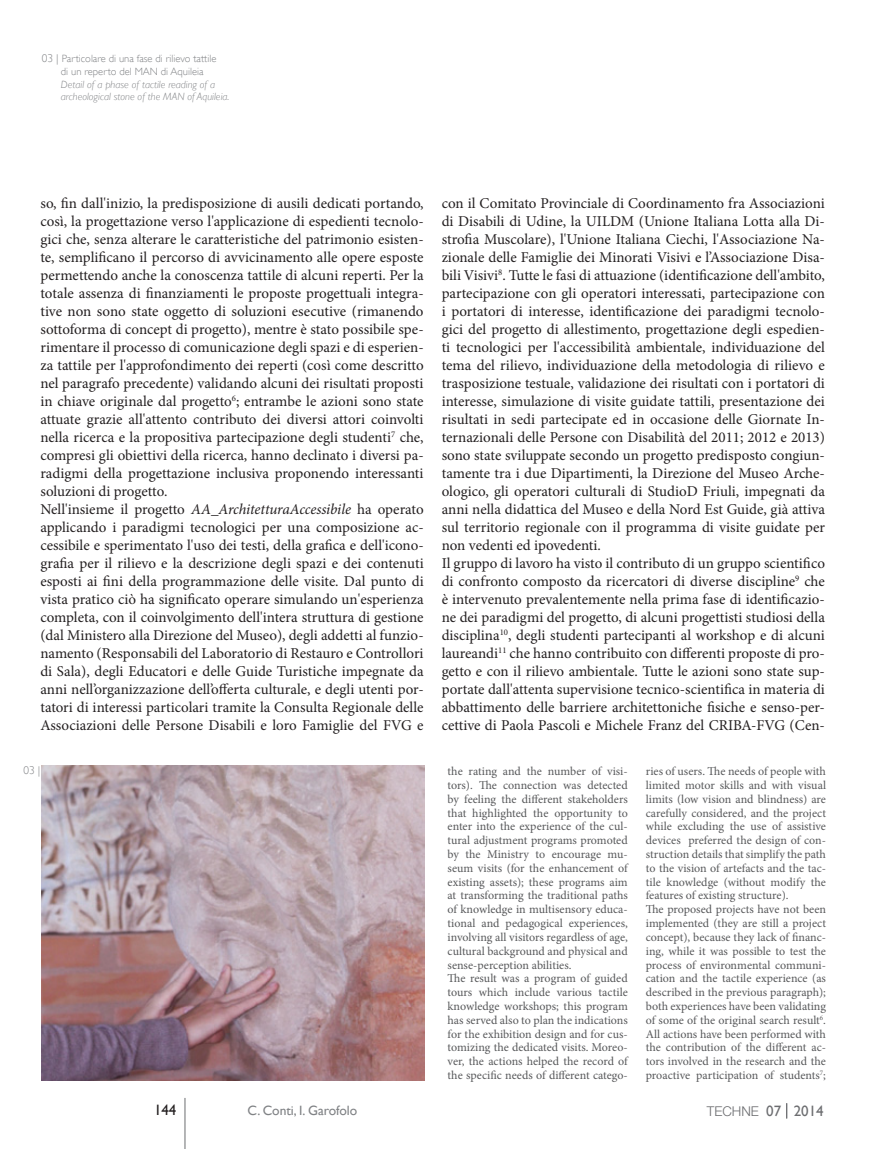
<style>
.page{position:relative;width:893px;height:1149px;background:#fff}
.page>*{position:absolute;margin:0;border:0;box-sizing:border-box;transform-origin:0 0}
.Normale{font:15px/18px "Minion Pro";color:#231f20;text-align:justify}
.t1{font:15px "Gill Sans";color:#231f20}
.Normale__Web{font:13.5px "Gill Sans";color:#808285}
.t2{font:300 13.5px "Helvetica Neue";color:#6c6d70}
.Normale-2{font:12px/13.8px "Minion Pro";color:#57585a;text-align:justify}
.Normale__Web-2{font:300 11.25px "Gill Sans";color:#808285}
.Normale__Web-3{font:italic 300 10.5px/12.8px "Gill Sans";color:#808285}
.Normale__Web-4{font:300 10.5px/12.8px "Gill Sans";color:#808285;text-align:center}
.s1{font-size:11.25px}
.s2{font-style:italic}
.s3{font-family:"Gill Sans";font-weight:400;font-size:15px}
</style>
<div class="page">
<svg style="left:786px;top:1103px;width:1px;height:15px"></svg>
<hr style="left:185px;top:1097px;width:1px;height:51px;background:#6c6d70">
<img style="left:42px;top:765px;width:383px;height:315px">
<p class="Normale__Web-4" style="left:42px;top:52px;width:176px"><span class="s1">03 |</span> Particolare di una fase di rilievo tattile di un reperto del MAN di Aquileia</p>
<p class="Normale__Web-3" style="left:61px;top:78px;width:170px">Detail of a phase of tactile reading of a archeological stone of the MAN of Aquileia.</p>
<p class="Normale" style="left:40px;top:194px;width:385px">so, fin dall'inizio, la predisposizione di ausili dedicati portando, così, la progettazione verso l'applicazione di espedienti tecnolo&shy;gici che, senza alterare le caratteristiche del patrimonio esisten&shy;te, semplificano il percorso di avvicinamento alle opere esposte permettendo anche la conoscenza tattile di alcuni reperti. Per la totale assenza di finanziamenti le proposte progettuali integra&shy;tive non sono state oggetto di soluzioni esecutive (rimanendo sottoforma di concept di progetto), mentre è stato possibile spe&shy;rimentare il processo di comunicazione degli spazi e di esperien&shy;za tattile per l'approfondimento dei reperti (così come descritto nel paragrafo precedente) validando alcuni dei risultati proposti in chiave originale dal progetto<sup>6</sup>; entrambe le azioni sono state attuate grazie all'attento contributo dei diversi attori coinvolti nella ricerca e la propositiva partecipazione degli studenti<sup>7</sup> che, compresi gli obiettivi della ricerca, hanno declinato i diversi pa&shy;radigmi della progettazione inclusiva proponendo interessanti soluzioni di progetto.</p>
<p class="Normale" style="left:40px;top:500px;width:385px">Nell'insieme il progetto <span class="s2">AA_ArchitetturaAccessibile</span> ha operato applicando i paradigmi tecnologici per una composizione ac&shy;cessibile e sperimentato l'uso dei testi, della grafica e dell'icono&shy;grafia per il rilievo e la descrizione degli spazi e dei contenuti esposti ai fini della programmazione delle visite. Dal punto di vista pratico ciò ha significato operare simulando un'esperienza completa, con il coinvolgimento dell'intera struttura di gestione (dal Ministero alla Direzione del Museo), degli addetti al funzio&shy;namento (Responsabili del Laboratorio di Restauro e Controllori di Sala), degli Educatori e delle Guide Turistiche impegnate da anni nell’organizzazione dell’offerta culturale, e degli utenti por&shy;tatori di interessi particolari tramite la Consulta Regionale delle Associazioni delle Persone Disabili e loro Famiglie del FVG e</p>
<p class="Normale__Web-2" style="left:23px;top:763px;width:18px">03 |</p>
<p class="Normale" style="left:442px;top:194px;width:385px">con il Comitato Provinciale di Coordinamento fra Associazioni di Disabili di Udine, la UILDM (Unione Italiana Lotta alla Di&shy;strofia Muscolare), l'Unione Italiana Ciechi, l'Associazione Na&shy;zionale delle Famiglie dei Minorati Visivi e l’Associazione Disa&shy;bili Visivi<sup>8</sup>. Tutte le fasi di attuazione (identificazione dell'ambito, partecipazione con gli operatori interessati, partecipazione con i portatori di interesse, identificazione dei paradigmi tecnolo&shy;gici del progetto di allestimento, progettazione degli espedien&shy;ti tecnologici per l'accessibilità ambientale, individuazione del tema del rilievo, individuazione della metodologia di rilievo e trasposizione testuale, validazione dei risultati con i portatori di interesse, simulazione di visite guidate tattili, presentazione dei risultati in sedi partecipate ed in occasione delle Giornate In&shy;ternazionali delle Persone con Disabilità del 2011; 2012 e 2013) sono state sviluppate secondo un progetto predisposto congiun&shy;tamente tra i due Dipartimenti, la Direzione del Museo Arche&shy;ologico, gli operatori culturali di StudioD Friuli, impegnati da anni nella didattica del Museo e della Nord Est Guide, già attiva sul territorio regionale con il programma di visite guidate per non vedenti ed ipovedenti.</p>
<p class="Normale" style="left:442px;top:554px;width:385px">Il gruppo di lavoro ha visto il contributo di un gruppo scientifico di confronto composto da ricercatori di diverse discipline<sup>9</sup> che è intervenuto prevalentemente nella prima fase di identificazio&shy;ne dei paradigmi del progetto, di alcuni progettisti studiosi della disciplina<sup>10</sup>, degli studenti partecipanti al workshop e di alcuni laureandi<sup>11</sup> che hanno contribuito con differenti proposte di pro&shy;getto e con il rilievo ambientale. Tutte le azioni sono state sup&shy;portate dall'attenta supervisione tecnico-scientifica in materia di abbattimento delle barriere architettoniche fisiche e senso-per&shy;cettive di Paola Pascoli e Michele Franz del CRIBA-FVG (Cen-</p>
<p class="Normale-2" style="left:448px;top:764px;width:182px">the rating and the number of visi&shy;tors). The connection was detected by feeling the different stakeholders that highlighted the opportunity to enter into the experience of the cul&shy;tural adjustment programs promoted by the Ministry to encourage mu&shy;seum visits (for the enhancement of existing assets); these programs aim at transforming the traditional paths of knowledge in multisensory educa&shy;tional and pedagogical experiences, involving all visitors regardless of age, cultural background and physical and sense-perception abilities.</p>
<p class="Normale-2" style="left:448px;top:971px;width:182px">The result was a program of guided tours which include various tactile knowledge workshops; this program has served also to plan the indications for the exhibition design and for cus&shy;tomizing the dedicated visits. Moreo&shy;ver, the actions helped the record of the specific needs of different catego-</p>
<p class="Normale-2" style="left:646px;top:764px;width:182px">ries of users. The needs of people with limited motor skills and with visual limits (low vision and blindness) are carefully considered, and the project while excluding the use of assistive devices preferred the design of con&shy;struction details that simplify the path to the vision of artefacts and the tac&shy;tile knowledge (without modify the features of existing structure).</p>
<p class="Normale-2" style="left:646px;top:902px;width:182px">The proposed projects have not been implemented (they are still a project concept), because they lack of financ&shy;ing, while it was possible to test the process of environmental communi&shy;cation and the tactile experience (as described in the previous paragraph); both experiences have been validating of some of the original search result<sup>6</sup>.<br>All actions have been performed with the contribution of the different ac&shy;tors involved in the research and the proactive participation of students<sup>7</sup>;</p>
<p class="t1" style="left:154px;top:1100px;width:24px">144</p>
<p class="t2" style="left:707px;top:1102px;width:118px">TECHNE <span class="s3">07 2014</span></p>
<p class="Normale__Web" style="left:247px;top:1102px;width:111px">C. Conti, I. Garofolo</p>
</div>
